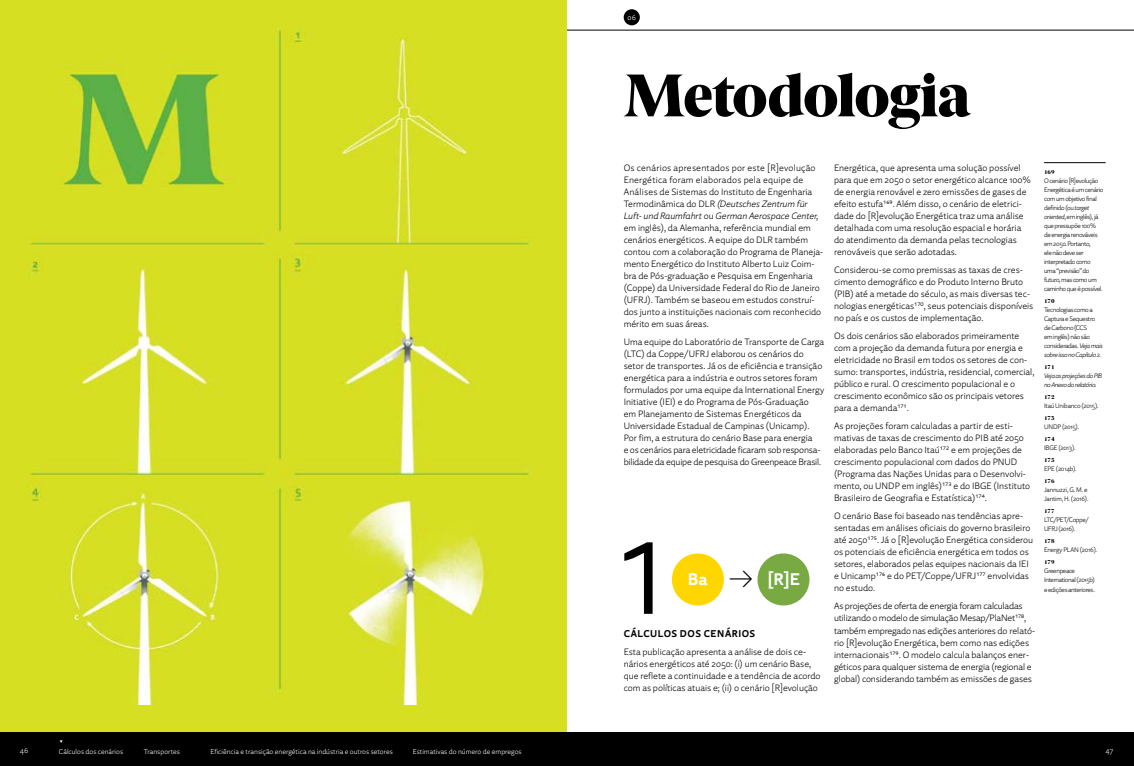
<style>
.page{position:relative;width:1134px;height:766px;background:#fff}
.page>*{position:absolute;margin:0;border:0;box-sizing:border-box;transform-origin:0 0}
.t1{font:154.6px "Laski Sans";color:#000}
.t2{font:900 60.5px "Berlingske Serif";letter-spacing:-.02em;color:#000}
.t3{font:700 18px "Laski Sans";color:#fff}
.t4{font:700 10.5px "Laski Sans";letter-spacing:.05em;color:#000}
.t5{font:9.8px/12px "Laski Sans";color:#000}
.t6{font:8px "Laski Sans";color:#fff}
.t7{font:7.5px "Laski Sans";color:#fff}
.t8{font:7px/9px "Laski Sans";letter-spacing:-.05em;color:#000}
.t9{font:7px/9px "Laski Sans";letter-spacing:-.03em;color:#000}
.t10{font:italic 7px/9px "Laski Sans";letter-spacing:-.05em;color:#000}
.t11{font:900 5.7px "Berlingske Serif";color:#000}
.s1{font-style:italic}
.s2{font-family:"Berlingske Serif";font-weight:900;font-size:25.7px;color:#000}
</style>
<div class="page">
<div style="left:0;top:731px;width:1134px;height:34px;background:#000"></div>
<div style="left:0;top:0;width:567px;height:731px;background:#d7df23"></div>
<img style="left:26px;top:28px;width:505px;height:676px">
<hr style="left:567px;top:30px;width:567px;height:1px;background:#000">
<div style="left:624px;top:9px;width:16px;height:16px;background:#000;border-radius:50%"></div>
<hr style="left:1044px;top:162px;width:62px;height:1px;background:#000">
<div style="left:672px;top:553px;width:52px;height:52px;background:#ffd600;border-radius:50%"></div>
<div style="left:757px;top:553px;width:52px;height:52px;background:#78a943;border-radius:50%"></div>
<p class="t6" style="left:628px;top:12px;width:10px">06</p>
<h2 class="t2" style="left:624px;top:46px;width:348px">Metodologia</h2>
<p class="t5" style="left:834px;top:162px;width:198px">Energética, que apresenta uma solução possível para que em 2050 o setor energético alcance 100% de energia renovável e zero emissões de gases de efeito estufa169. Além disso, o cenário de eletrici&shy;dade do [R]evolução Energética traz uma análise detalhada com uma resolução espacial e horária do atendimento da demanda pelas tecnologias renováveis que serão adotadas.</p>
<p class="t5" style="left:834px;top:264px;width:201px">Considerou-se como premissas as taxas de cres&shy;cimento demográfico e do Produto Interno Bruto (PIB) até a metade do século, as mais diversas tec&shy;nologias energéticas170, seus potenciais disponíveis no país e os custos de implementação.</p>
<p class="t5" style="left:834px;top:330px;width:202px">Os dois cenários são elaborados primeiramente com a projeção da demanda futura por energia e eletricidade no Brasil em todos os setores de con&shy;sumo: transportes, indústria, residencial, comercial, público e rural. O crescimento populacional e o crescimento econômico são os principais vetores para a demanda171.</p>
<p class="t5" style="left:834px;top:420px;width:198px">As projeções foram calculadas a partir de esti&shy;mativas de taxas de crescimento do PIB até 2050 elaboradas pelo Banco Itaú172 e em projeções de crescimento populacional com dados do PNUD (Programa das Nações Unidas para o Desenvolvi&shy;mento, ou UNDP em inglês)173 e do IBGE (Instituto Brasileiro de Geografia e Estatística)174.</p>
<p class="t5" style="left:834px;top:510px;width:201px">O cenário Base foi baseado nas tendências apre&shy;sentadas em análises oficiais do governo brasileiro até 2050175. Já o [R]evolução Energética considerou os potenciais de eficiência energética em todos os setores, elaborados pelas equipes nacionais da IEI e Unicamp176 e do PET/Coppe/UFRJ177 envolvidas no estudo.</p>
<p class="t5" style="left:834px;top:600px;width:203px">As projeções de oferta de energia foram calculadas utilizando o modelo de simulação Mesap/PlaNet178, também empregado nas edições anteriores do relató&shy;rio [R]evolução Energética, bem como nas edições internacionais179. O modelo calcula balanços ener&shy;géticos para qualquer sistema de energia (regional e global) considerando também as emissões de gases</p>
<p class="t5" style="left:624px;top:162px;width:201px">Os cenários apresentados por este [R]evolução Energética foram elaborados pela equipe de Análises de Sistemas do Instituto de Engenharia Termodinâmica do DLR <span class="s1">(Deutsches Zentrum für Luft- und Raumfahrt</span> ou <span class="s1">German Aerospace Center, </span>em inglês), da Alemanha, referência mundial em cenários energéticos. A equipe do DLR também contou com a colaboração do Programa de Planeja&shy;mento Energético do Instituto Alberto Luiz Coim&shy;bra de Pós-graduação e Pesquisa em Engenharia (Coppe) da Universidade Federal do Rio de Janeiro (UFRJ). Também se baseou em estudos construí&shy;dos junto a instituições nacionais com reconhecido mérito em suas áreas.</p>
<p class="t5" style="left:624px;top:336px;width:202px">Uma equipe do Laboratório de Transporte de Carga (LTC) da Coppe/UFRJ elaborou os cenários do setor de transportes. Já os de eficiência e transição energética para a indústria e outros setores foram formulados por uma equipe da International Energy Initiative (IEI) e do Programa de Pós-Graduação<br>em Planejamento de Sistemas Energéticos da Universidade Estadual de Campinas (Unicamp).<br>Por fim, a estrutura do cenário Base para energia<br>e os cenários para eletricidade ficaram sob responsa&shy;bilidade da equipe de pesquisa do Greenpeace Brasil.</p>
<h1 class="t1" style="left:618px;top:471px;width:50px">1</h1>
<h3 class="t3" style="left:688px;top:568px;width:114px">Ba <span class="s2">→</span> [R]E</h3>
<p class="t4" style="left:624px;top:626px;width:133px">CÁLCULOS DOS CENÁRIOS</p>
<p class="t5" style="left:624px;top:645px;width:198px">Esta publicação apresenta a análise de dois ce&shy;nários energéticos até 2050: (i) um cenário Base, que reflete a continuidade e a tendência de acordo com as políticas atuais e; (ii) o cenário [R]evolução</p>
<p class="t11" style="left:1044px;top:167px;width:12px">169</p>
<p class="t8" style="left:1044px;top:176px;width:61px">O cenário [R]evolução<br>Energética é um cenário com um objetivo final definido (ou <span class="s1">target oriented,</span> em inglês), já que pressupõe 100% de energia renováveis em 2050. Portanto,<br>ele não deve ser interpretado como uma “previsão” do futuro, mas como um caminho que é possível.</p>
<p class="t11" style="left:1044px;top:296px;width:12px">170</p>
<p class="t8" style="left:1044px;top:305px;width:60px">Tecnologias como a<br>Captura e Sequestro de Carbono (CCS<br>em inglês) não são consideradas. <span class="s1">Veja mais sobre isso no Capítulo 2.</span></p>
<p class="t11" style="left:1044px;top:362px;width:12px">171</p>
<p class="t10" style="left:1044px;top:371px;width:59px">Veja as projeções do PIB no Anexo do relatório.</p>
<p class="t11" style="left:1044px;top:392px;width:12px">172</p>
<p class="t9" style="left:1044px;top:401px;width:56px">Itaú Unibanco (2015).</p>
<p class="t11" style="left:1044px;top:413px;width:12px">173</p>
<p class="t8" style="left:1044px;top:422px;width:37px">UNDP (2015).</p>
<p class="t11" style="left:1044px;top:434px;width:12px">174</p>
<p class="t8" style="left:1044px;top:443px;width:33px">IBGE (2013).</p>
<p class="t11" style="left:1044px;top:455px;width:12px">175</p>
<p class="t8" style="left:1044px;top:464px;width:34px">EPE (2014b).</p>
<p class="t11" style="left:1044px;top:476px;width:12px">176</p>
<p class="t9" style="left:1044px;top:485px;width:46px">Jannuzzi, G. M. e<br>Jantim, H. (2016).</p>
<p class="t11" style="left:1044px;top:506px;width:12px">177</p>
<p class="t8" style="left:1044px;top:515px;width:46px">LTC/PET/Coppe/<br>UFRJ (2016).</p>
<p class="t11" style="left:1044px;top:536px;width:12px">178</p>
<p class="t9" style="left:1044px;top:545px;width:55px">Energy PLAN (2016).</p>
<p class="t11" style="left:1044px;top:557px;width:12px">179</p>
<p class="t8" style="left:1044px;top:566px;width:52px">Greenpeace<br>International (2015b) e edições anteriores.</p>
<p class="t6" style="left:20px;top:745px;width:10px">46</p>
<p class="t6" style="left:1106px;top:745px;width:10px">47</p>
<p class="t7" style="left:59px;top:746px;width:66px">Cálculos dos cenários</p>
<p class="t7" style="left:144px;top:746px;width:38px">Transportes</p>
<p class="t7" style="left:210px;top:746px;width:184px">Eficiência e transição energética na indústria e outros setores</p>
<p class="t7" style="left:413px;top:746px;width:110px">Estimativas do número de empregos</p>
</div>
